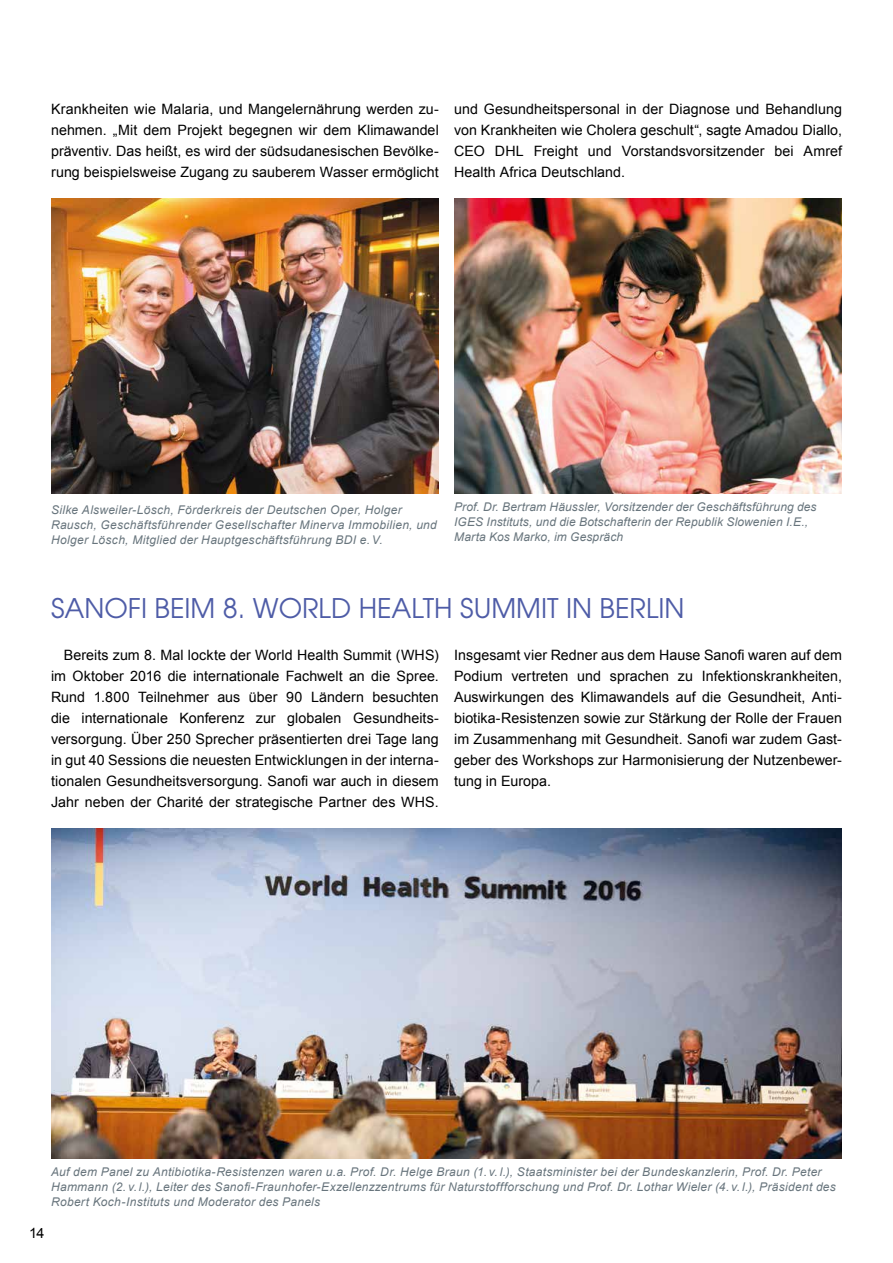
<style>
.page{position:relative;width:893px;height:1263px;background:#fff}
.page>*{position:absolute;margin:0;border:0;box-sizing:border-box;transform-origin:0 0}
.t1{font:27px "Avant Garde";color:#4e5ca7}
.t2{font:14.25px/21px "Arial";letter-spacing:.005em;color:#000;text-align:justify}
.t3{font:italic 12px/15px "Arial";letter-spacing:.025em;color:#68757d}
</style>
<div class="page">
<img style="left:454px;top:198px;width:388px;height:295px">
<img style="left:51px;top:198px;width:388px;height:295px">
<img style="left:51px;top:828px;width:791px;height:331px">
<p class="t2" style="left:51px;top:99px;width:389px">Krankheiten wie Malaria, und Mangelernährung werden zu&shy;nehmen. „Mit dem Projekt begegnen wir dem Klimawandel präventiv. Das heißt, es wird der südsudanesischen Bevölke&shy;rung beispielsweise Zugang zu sauberem Wasser ermöglicht</p>
<p class="t2" style="left:454px;top:99px;width:389px">und Gesundheitspersonal in der Diagnose und Behandlung von Krankheiten wie Cholera geschult“, sagte Amadou Diallo, CEO DHL Freight und Vorstandsvorsitzender bei Amref Health Africa Deutschland.</p>
<p class="t3" style="left:51px;top:503px;width:387px">Silke Alsweiler-Lösch, Förderkreis der Deutschen Oper, Holger<br>Rausch, Geschäftsführender Gesellschafter Minerva Immobilien, und<br>Holger Lösch, Mitglied der Hauptgeschäftsführung BDI e.V.</p>
<p class="t3" style="left:454px;top:500px;width:364px">Prof. Dr. Bertram Häussler, Vorsitzender der Geschäftsführung des<br>IGES Instituts, und die Botschafterin der Republik Slowenien I.E.,<br>Marta Kos Marko, im Gespräch</p>
<h1 class="t1" style="left:51px;top:591px;width:635px">SANOFI BEIM 8. WORLD HEALTH SUMMIT IN BERLIN</h1>
<p class="t2" style="left:51px;top:645px;width:389px;text-indent:13px">Bereits zum 8. Mal lockte der World Health Summit (WHS) im Oktober 2016 die internationale Fachwelt an die Spree.<br>Rund 1.800 Teilnehmer aus über 90 Ländern besuchten die internationale Konferenz zur globalen Gesundheits&shy;versorgung. Über 250 Sprecher präsentierten drei Tage lang in gut 40 Sessions die neuesten Entwicklungen in der interna&shy;tionalen Gesundheitsversorgung. Sanofi war auch in diesem Jahr neben der Charité der strategische Partner des WHS.</p>
<p class="t2" style="left:454px;top:645px;width:389px">Insgesamt vier Redner aus dem Hause Sanofi waren auf dem Podium vertreten und sprachen zu Infektionskrankheiten, Auswirkungen des Klimawandels auf die Gesundheit, Anti&shy;biotika-Resistenzen sowie zur Stärkung der Rolle der Frauen im Zusammenhang mit Gesundheit. Sanofi war zudem Gast&shy;geber des Workshops zur Harmonisierung der Nutzenbewer&shy;tung in Europa.</p>
<p class="t3" style="left:51px;top:1164px;width:786px">Auf dem Panel zu Antibiotika-Resistenzen waren u.a. Prof. Dr. Helge Braun (1. v. l.), Staatsminister bei der Bundeskanzlerin, Prof. Dr. Peter<br>Hammann (2. v. l.), Leiter des Sanofi-Fraunhofer-Exzellenzzentrums für Naturstoffforschung und Prof. Dr. Lothar Wieler (4. v. l.), Präsident des<br>Robert Koch-Instituts und Moderator des Panels</p>
<p class="t2" style="left:29px;top:1222px;width:17px">14</p>
</div>
